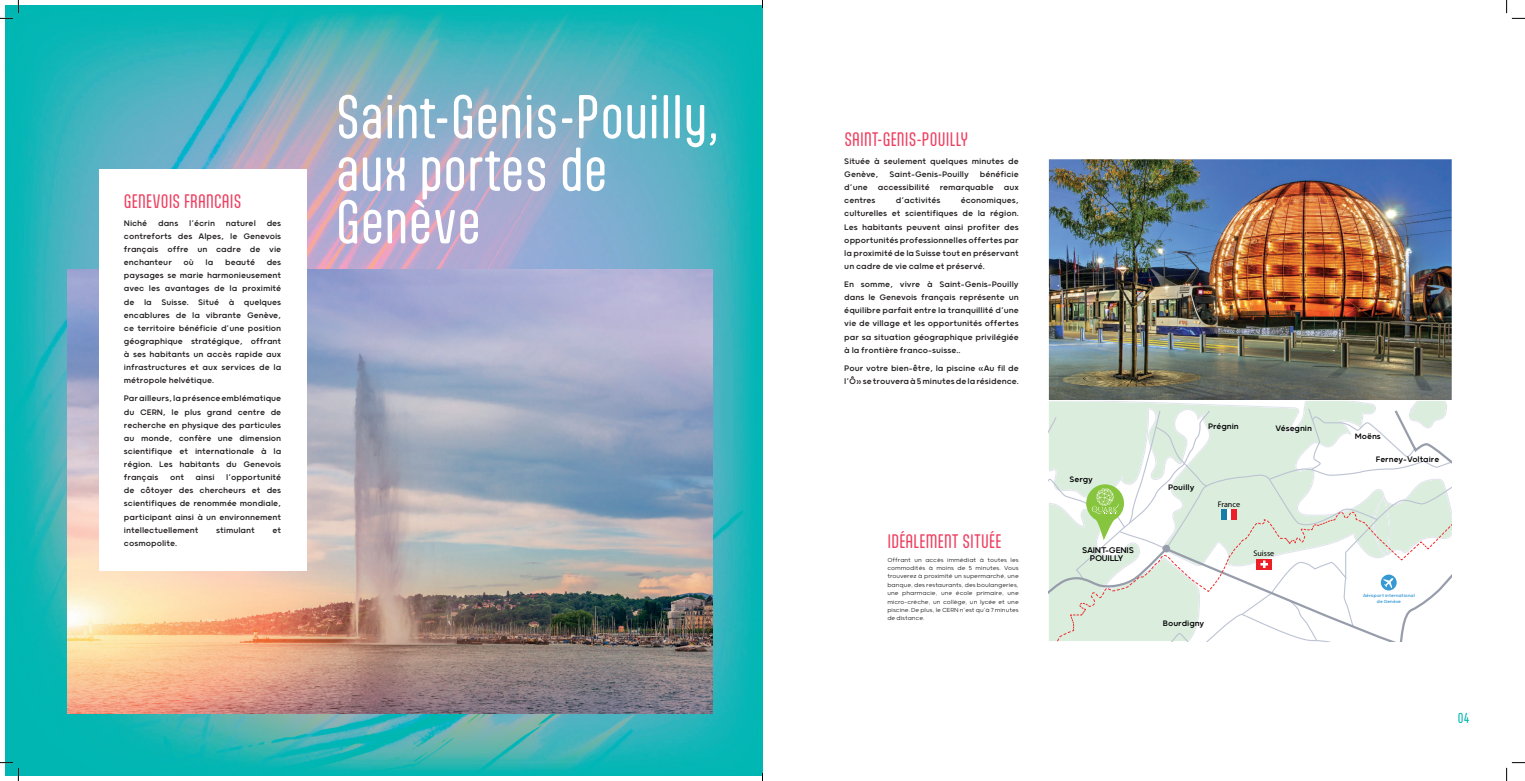
<style>
.page{position:relative;width:1525px;height:781px;background:#fff}
.page>*{position:absolute;margin:0;border:0;box-sizing:border-box;transform-origin:0 0}
.t1{font:52.5px/52.5px "Aptly";color:#fff}
.t2{font:16.62px "Aptly";letter-spacing:.01em;color:#ee4061}
.t3{font:12.25px "Aptly";color:#00b6b3}
.t4{font:9.89px/7.5px "Grold";letter-spacing:-.025em;color:#000001;text-align:center}
.t5{font:9.62px/13.1px "Grold";color:#231f20;text-align:justify}
.t6{font:9.45px "Grold";color:#000001}
.t7{font:8.14px "Myriad Pro";color:#000001}
.t8{font:300 7px/8.4px "Grold";color:#231f20;text-align:justify}
.t9{font:5.34px/6.4px "Grold";color:#3799d4;text-align:center}
</style>
<div class="page">
<img style="left:6px;top:6px;width:756px;height:769px">
<img style="left:68px;top:269px;width:645px;height:444px">
<div style="left:99px;top:169px;width:207px;height:401px;background:#fff"></div>
<img style="left:1049px;top:159px;width:403px;height:241px">
<svg style="left:1049px;top:401px;width:403px;height:240px"></svg>
<svg style="left:0;top:0;width:19px;height:19px"></svg>
<svg style="left:0;top:762px;width:19px;height:19px"></svg>
<svg style="left:1506px;top:0;width:19px;height:19px"></svg>
<svg style="left:1506px;top:762px;width:19px;height:19px"></svg>
<h2 class="t2" style="left:124px;top:190px;width:119px">GENEVOIS FRANCAIS</h2>
<p class="t5" style="left:124px;top:216px;width:159px">Niché dans l’écrin naturel des contreforts des Alpes, le Genevois français offre un cadre de vie enchanteur où la beauté des paysages se marie harmonieusement avec les avantages de la proximité de la Suisse. Situé à quelques encablures de la vibrante Genève, ce territoire bénéficie d’une position géographique stratégique, offrant à ses habitants un accès rapide aux infrastructures et aux services de la métropole helvétique.</p>
<p class="t5" style="left:124px;top:392px;width:159px">Par ailleurs, la présence emblématique du CERN, le plus grand centre de recherche en physique des particules au monde, confère une dimension scientifique et internationale à la région. Les habitants du Genevois français ont ainsi l’opportunité de côtoyer des chercheurs et des scientifiques de renommée mondiale, participant ainsi à un environnement intellectuellement</p>
<p class="t5" style="left:216px;top:523px;width:40px">stimulant</p>
<p class="t5" style="left:273px;top:523px;width:10px">et</p>
<p class="t5" style="left:124px;top:536px;width:55px">cosmopolite.</p>
<h1 class="t1" style="left:336px;top:89px;width:385px">Saint-Genis-Pouilly, aux portes de<br>Genève</h1>
<h2 class="t2" style="left:844px;top:129px;width:125px">SAINT-GENIS-POUILLY</h2>
<p class="t5" style="left:844px;top:154px;width:176px">Située à seulement quelques minutes de Genève, Saint-Genis-Pouilly bénéficie d’une accessibilité remarquable aux centres</p>
<p class="t5" style="left:844px;top:193px;width:176px;text-indent:116px">économiques, culturelles et scientifiques de la région.<br>Les habitants peuvent ainsi profiter des opportunités professionnelles offertes par la proximité de la Suisse tout en préservant un cadre de vie calme et préservé.</p>
<p class="t5" style="left:844px;top:277px;width:176px">En somme, vivre à Saint-Genis-Pouilly dans le Genevois français représente un équilibre parfait entre la tranquillité d’une vie de village et les opportunités offertes par sa situation géographique privilégiée à la frontière franco-suisse..</p>
<p class="t5" style="left:844px;top:361px;width:176px">Pour votre bien-être, la piscine «Au fil de l’Ô» se trouvera à 5 minutes de la résidence.</p>
<p class="t5" style="left:896px;top:193px;width:46px">d’activités</p>
<h2 class="t2" style="left:887px;top:531px;width:116px">IDÉALEMENT SITUÉE</h2>
<p class="t8" style="left:887px;top:555px;width:133px">Offrant un accès immédiat à toutes les commodités à moins de 5 minutes. Vous trouverez à proximité un supermarché, une banque, des restaurants, des boulangeries, une pharmacie, une école primaire, une micro-crèche, un collège, un lycée et une piscine. De plus, le CERN n’est qu’à 7 minutes de distance.</p>
<p class="t6" style="left:1069px;top:474px;width:25px">Sergy</p>
<p class="t4" style="left:1082px;top:546px;width:53px">SAINT-GENIS<br>POUILLY</p>
<p class="t6" style="left:1208px;top:420px;width:32px">Prégnin</p>
<p class="t6" style="left:1276px;top:422px;width:38px">Vésegnin</p>
<p class="t6" style="left:1168px;top:482px;width:28px">Pouilly</p>
<p class="t7" style="left:1218px;top:499px;width:24px">France</p>
<p class="t7" style="left:1253px;top:549px;width:22px">Suisse</p>
<p class="t6" style="left:1163px;top:617px;width:43px">Bourdigny</p>
<p class="t6" style="left:1355px;top:431px;width:28px">Moëns</p>
<p class="t6" style="left:1376px;top:454px;width:65px">Ferney-Voltaire</p>
<p class="t9" style="left:1363px;top:591px;width:53px">Aéroport international de Genève</p>
<p class="t3" style="left:1458px;top:711px;width:13px">04</p>
</div>
